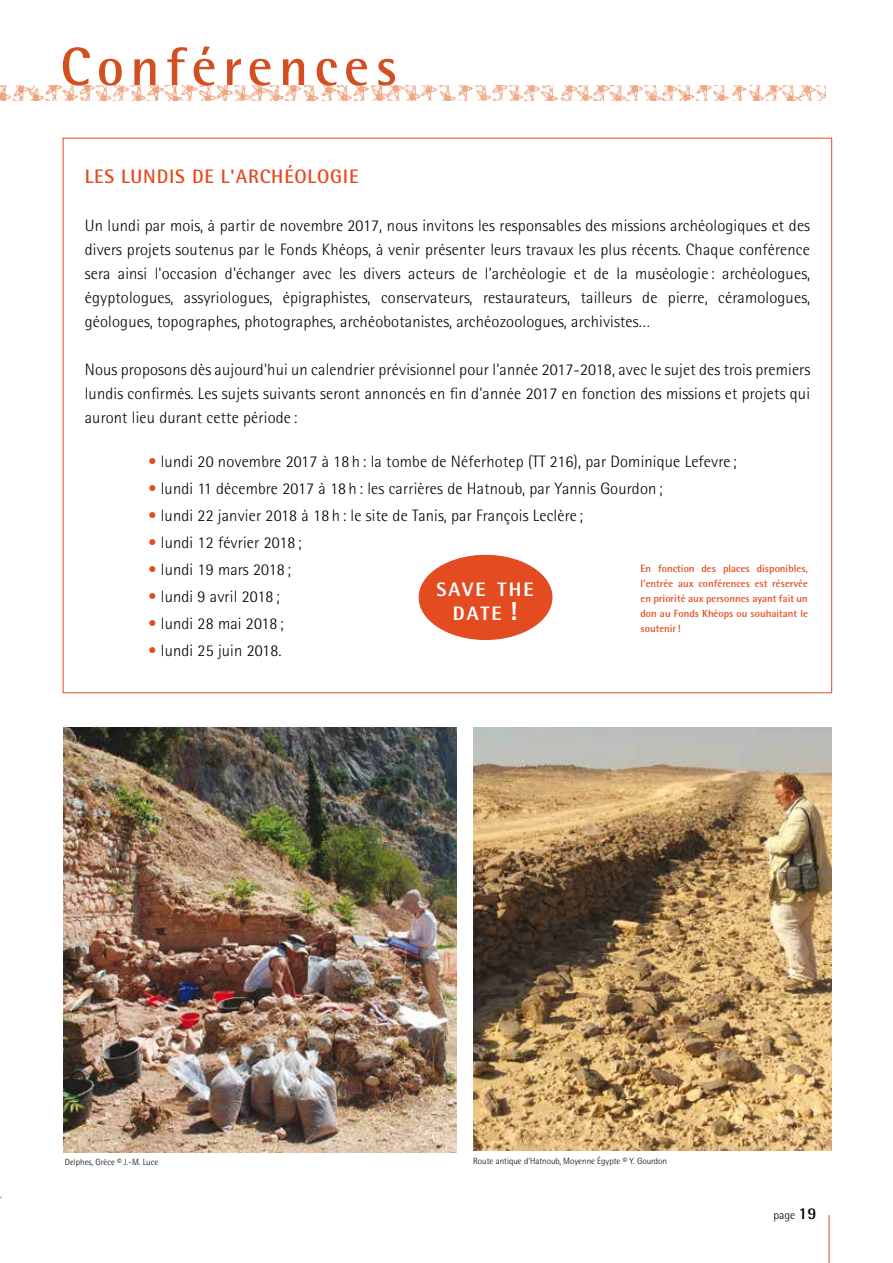
<style>
.page{position:relative;width:893px;height:1263px;background:#fff}
.page>*{position:absolute;margin:0;border:0;box-sizing:border-box;transform-origin:0 0}
.t1{font:700 54px "AT Rotis Semi Sans";letter-spacing:.12em;color:#d44f20}
.t2{font:700 19.5px "AT Rotis Semi Sans";letter-spacing:.04em;color:#e34b20}
.t3{font:800 19.5px/24px "AT Rotis Semi Sans";letter-spacing:.105em;color:#fff;text-align:center}
.t4{font:300 16.5px/24px "AT Rotis Semi Sans";letter-spacing:.01em;color:#000;text-align:justify}
.t5{font:300 12px "AT Rotis Semi Sans";color:#000}
.t6{font:700 10.5px/15px "AT Rotis Semi Sans";color:#e34b20;text-align:justify}
.t7{font:300 9px "AT Rotis Semi Sans";color:#000}
.s1{color:#e34b20}
.s2{font-size:25.95px}
.s3{font-weight:700;font-size:16.5px}
</style>
<div class="page">
<hr style="left:829px;top:1215px;width:1px;height:48px;background:#d44f20">
<img style="left:0;top:86px;width:826px;height:15px">
<div style="left:419px;top:555px;width:133px;height:84px;background:#e34b20;border-radius:50%"></div>
<img style="left:64px;top:727px;width:393px;height:425px">
<img style="left:473px;top:727px;width:358px;height:424px">
<h1 class="t1" style="left:60px;top:34px;width:339px">Conférences</h1>
<p class="t2" style="left:85px;top:165px;width:275px">LES LUNDIS DE L'ARCHÉOLOGIE</p>
<p class="t4" style="left:85px;top:214px;width:727px">Un lundi par mois, à partir de novembre 2017, nous invitons les responsables des missions archéologiques et des divers projets soutenus par le Fonds Khéops, à venir présenter leurs travaux les plus récents. Chaque conférence sera ainsi l'occasion d'échanger avec les divers acteurs de l'archéologie et de la muséologie : archéologues, égyptologues, assyriologues, épigraphistes, conservateurs, restaurateurs, tailleurs de pierre, céramologues, géologues, topographes, photographes, archéobotanistes, archéozoologues, archivistes…</p>
<p class="t4" style="left:85px;top:358px;width:727px">Nous proposons dès aujourd'hui un calendrier prévisionnel pour l'année 2017-2018, avec le sujet des trois premiers lundis confirmés. Les sujets suivants seront annoncés en fin d'année 2017 en fonction des missions et projets qui auront lieu durant cette période :</p>
<p class="t4" style="left:149px;top:449px;width:590px"><span class="s1">•</span> lundi 20 novembre 2017 à 18 h : la tombe de Néferhotep (TT 216), par Dominique Lefevre ;</p>
<p class="t4" style="left:149px;top:476px;width:516px"><span class="s1">•</span> lundi 11 décembre 2017 à 18 h : les carrières de Hatnoub, par Yannis Gourdon ;</p>
<p class="t4" style="left:149px;top:503px;width:436px"><span class="s1">•</span> lundi 22 janvier 2018 à 18 h : le site de Tanis, par François Leclère ;</p>
<p class="t4" style="left:149px;top:530px;width:155px"><span class="s1">•</span> lundi 12 février 2018 ;</p>
<p class="t4" style="left:149px;top:557px;width:144px"><span class="s1">•</span> lundi 19 mars 2018 ;</p>
<p class="t4" style="left:149px;top:584px;width:133px"><span class="s1">•</span> lundi 9 avril 2018 ;</p>
<p class="t4" style="left:149px;top:611px;width:137px"><span class="s1">•</span> lundi 28 mai 2018 ;</p>
<p class="t4" style="left:149px;top:638px;width:134px"><span class="s1">•</span> lundi 25 juin 2018.</p>
<p class="t6" style="left:640px;top:560px;width:169px">En fonction des places disponibles, l'entrée aux conférences est réservée en priorité aux personnes ayant fait un don au Fonds Khéops ou souhaitant le soutenir!</p>
<p class="t3" style="left:436px;top:576px;width:99px">SAVE THE<br>DATE <span class="s2">!</span></p>
<p class="t7" style="left:65px;top:1157px;width:95px">Delphes, Grèce © J.-M. Luce</p>
<p class="t7" style="left:473px;top:1156px;width:195px">Route antique d'Hatnoub, Moyenne Égypte © Y. Gourdon</p>
<p class="t5" style="left:773px;top:1208px;width:44px">page <span class="s3">19</span></p>
</div>
